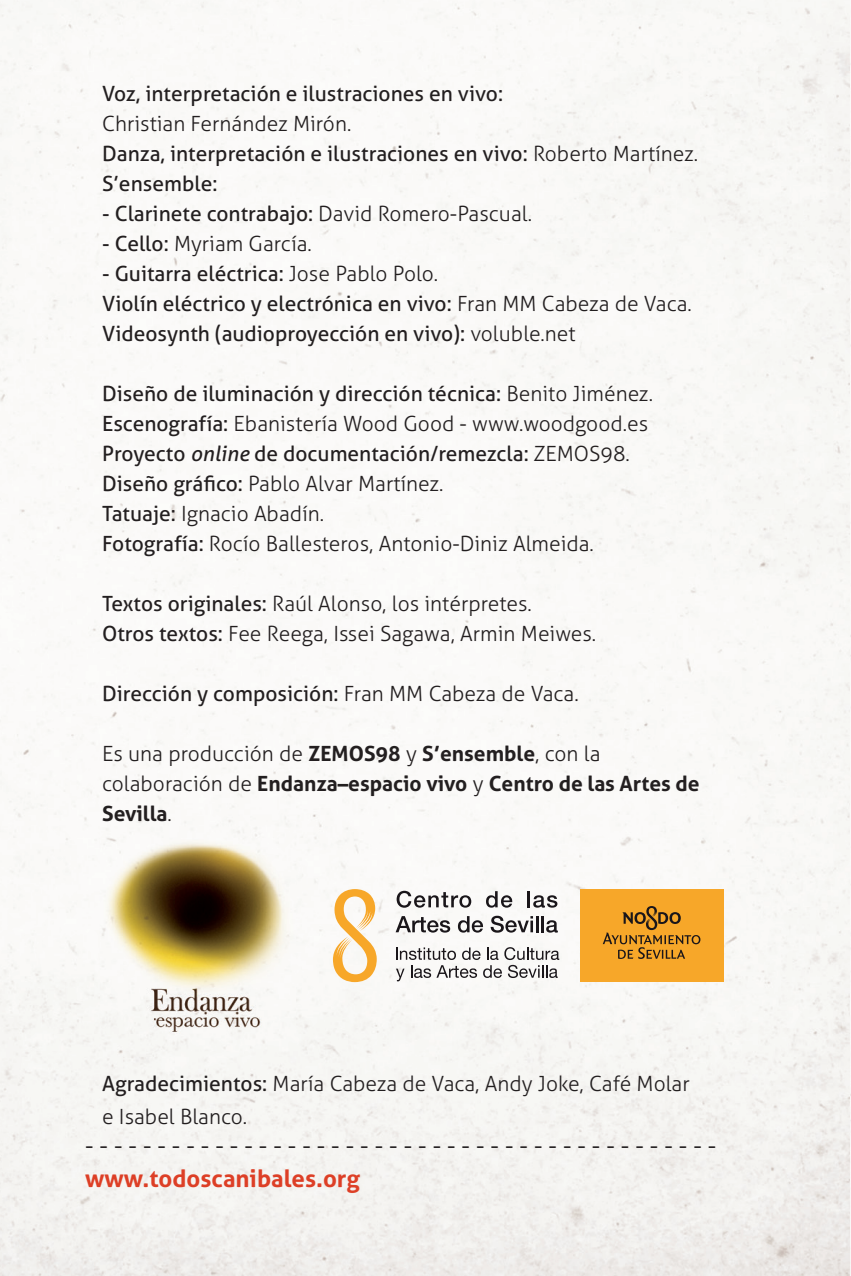
<style>
.page{position:relative;width:851px;height:1276px;background:#fff}
.page>*{position:absolute;margin:0;border:0;box-sizing:border-box;transform-origin:0 0}
.CUERPO_TEXTO_2{font:300 24px "Aller";color:#231f20}
.CUERPO_TEXTO_2-2{font:700 24px "Aller";color:#dd3f26}
.CUERPO_TEXTO_2-3{font:21px "Aller";color:#231f20}
.CUERPO_TEXTO_2-4{font:300 21px "Aller";color:#231f20}
.CUERPO_TEXTO_2-5{font:700 21px/30px "Aller";color:#231f20}
.s1{font-weight:300}
.s2{font-weight:400}
.s3{font-style:italic}
</style>
<div class="page">
<img style="left:0;top:0;width:850px;height:1276px">
<img style="left:850px;top:0;width:1px;height:1276px">
<svg style="left:395px;top:916px;width:55px;height:16px"></svg>
<svg style="left:458px;top:916px;width:25px;height:16px"></svg>
<svg style="left:490px;top:915px;width:48px;height:17px"></svg>
<hr style="left:541px;top:916px;width:3px;height:16px;background:#1a161a">
<svg style="left:546px;top:920px;width:11px;height:12px"></svg>
<svg style="left:396px;top:890px;width:75px;height:17px"></svg>
<svg style="left:486px;top:891px;width:26px;height:16px"></svg>
<hr style="left:527px;top:891px;width:3px;height:16px;background:#1a161a">
<svg style="left:533px;top:895px;width:24px;height:12px"></svg>
<svg style="left:395px;top:947px;width:164px;height:34px"></svg>
<svg style="left:333px;top:889px;width:44px;height:93px"></svg>
<div style="left:579px;top:889px;width:144px;height:92px;background:#f7a729"></div>
<svg style="left:602px;top:906px;width:98px;height:53px"></svg>
<p class="CUERPO_TEXTO_2-3" style="left:102px;top:80px;width:402px">Voz, interpretación e ilustraciones en vivo:</p>
<p class="CUERPO_TEXTO_2-4" style="left:102px;top:110px;width:251px">Christian Fernández Mirón.</p>
<p class="CUERPO_TEXTO_2-3" style="left:102px;top:140px;width:597px">Danza, interpretación e ilustraciones en vivo: <span class="s1">Roberto Martínez.</span></p>
<p class="CUERPO_TEXTO_2-3" style="left:102px;top:170px;width:117px">S’ensemble:</p>
<p class="CUERPO_TEXTO_2-3" style="left:102px;top:200px;width:431px">- Clarinete contrabajo: <span class="s1">David Romero-Pascual.</span></p>
<p class="CUERPO_TEXTO_2-4" style="left:102px;top:230px;width:211px"><span class="s2">- Cello:</span> Myriam García.</p>
<p class="CUERPO_TEXTO_2-3" style="left:102px;top:260px;width:337px">- Guitarra eléctrica: <span class="s1">Jose Pablo Polo.</span></p>
<p class="CUERPO_TEXTO_2-3" style="left:102px;top:290px;width:591px">Violín eléctrico y electrónica en vivo: <span class="s1">Fran MM Cabeza de Vaca.</span></p>
<p class="CUERPO_TEXTO_2-3" style="left:102px;top:320px;width:475px">Videosynth (audioproyección en vivo): <span class="s1">voluble.net</span></p>
<p class="CUERPO_TEXTO_2-3" style="left:102px;top:380px;width:552px">Diseño de iluminación y dirección técnica: <span class="s1">Benito Jiménez.</span></p>
<p class="CUERPO_TEXTO_2-4" style="left:102px;top:410px;width:547px"><span class="s2">Escenografía:</span> Ebanistería Wood Good - www.woodgood.es</p>
<p class="CUERPO_TEXTO_2-3" style="left:102px;top:440px;width:529px">Proyecto <span class="s3">online</span> de documentación/remezcla: <span class="s1">ZEMOS98.</span></p>
<p class="CUERPO_TEXTO_2-4" style="left:102px;top:470px;width:343px"><span class="s2">Diseño gráfico:</span> Pablo Alvar Martínez.</p>
<p class="CUERPO_TEXTO_2-4" style="left:102px;top:500px;width:223px"><span class="s2">Tatuaje:</span> Ignacio Abadín.</p>
<p class="CUERPO_TEXTO_2-4" style="left:102px;top:530px;width:493px"><span class="s2">Fotografía:</span> Rocío Ballesteros, Antonio-Diniz Almeida.</p>
<p class="CUERPO_TEXTO_2-4" style="left:102px;top:590px;width:431px"><span class="s2">Textos originales:</span> Raúl Alonso, los intérpretes.</p>
<p class="CUERPO_TEXTO_2-4" style="left:102px;top:620px;width:495px"><span class="s2">Otros textos:</span> Fee Reega, Issei Sagawa, Armin Meiwes.</p>
<p class="CUERPO_TEXTO_2-3" style="left:102px;top:680px;width:478px">Dirección y composición: <span class="s1">Fran MM Cabeza de Vaca.</span></p>
<p class="CUERPO_TEXTO_2-5" style="left:102px;top:738px;width:599px"><span class="s1">Es una producción de</span> ZEMOS98 <span class="s1">y</span> S’ensemble<span class="s1">, con la colaboración de</span> Endanza–espacio vivo <span class="s1">y</span> Centro de las Artes de<br>Sevilla<span class="s1">.</span></p>
<p class="CUERPO_TEXTO_2-4" style="left:102px;top:1070px;width:589px"><span class="s2">Agradecimientos:</span> María Cabeza de Vaca, Andy Joke, Café Molar</p>
<p class="CUERPO_TEXTO_2-4" style="left:102px;top:1103px;width:146px">e Isabel Blanco.</p>
<p class="CUERPO_TEXTO_2" style="left:85px;top:1131px;width:632px">- - - - - - - - - - - - - - - - - - - - - - - - - - - - - - - - - - - - - - - - - - - -</p>
<p class="CUERPO_TEXTO_2-2" style="left:85px;top:1163px;width:276px">www.todoscanibales.org</p>
</div>
